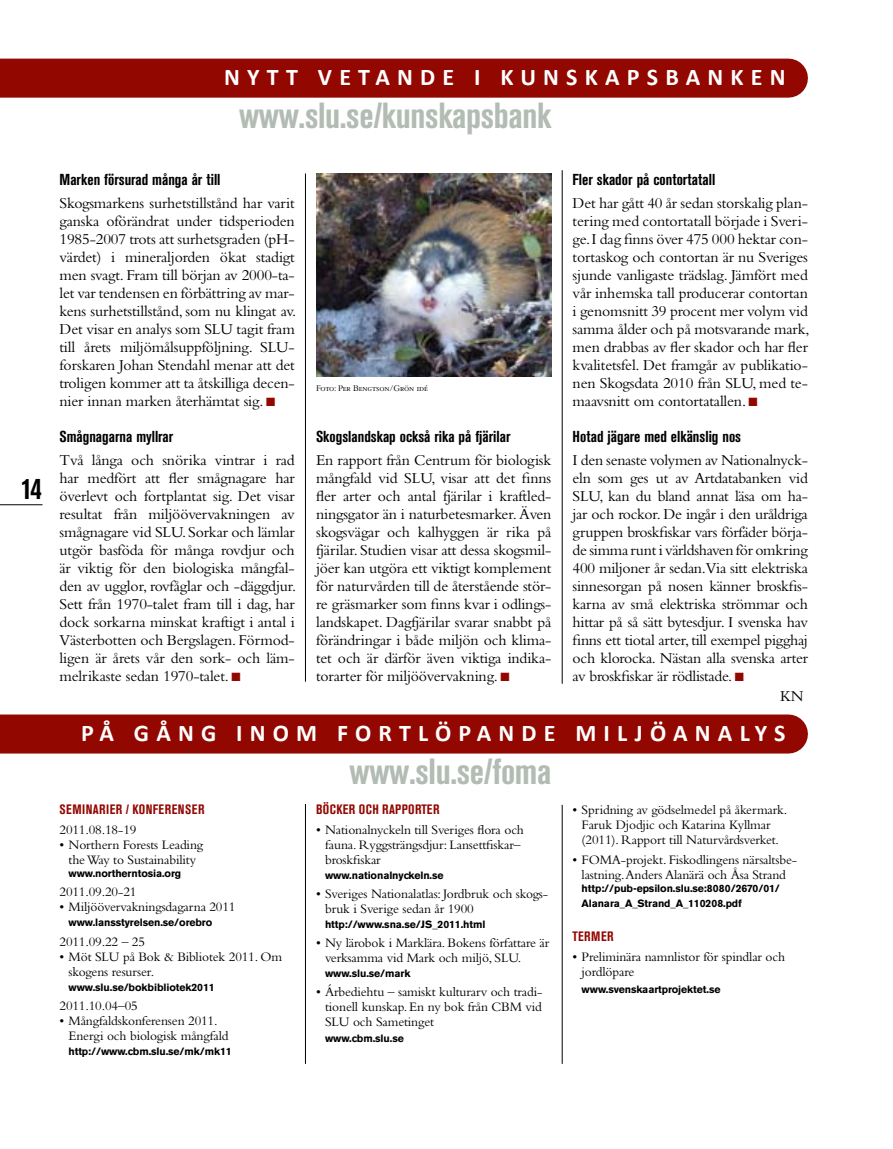
<style>
.page{position:relative;width:893px;height:1149px;background:#fff}
.page>*{position:absolute;margin:0;border:0;box-sizing:border-box;transform-origin:0 0}
.t1{font:700 condensed 36px "Akzidenz Grotesk BE";letter-spacing:-.01em;color:#b2bcb4}
.t2{font:700 condensed 30px "Akzidenz Grotesk BE";color:#000}
.t3{font:700 24px "Calibri";letter-spacing:.3em;color:#fff}
.t4{font:15.75px/18px "Bembo";letter-spacing:-.01em;color:#000;text-align:justify}
.t5{font:700 condensed 15.75px "Akzidenz Grotesk BE";color:#000}
.t6{font:13.5px/15px "Bembo";letter-spacing:-.01em;color:#000}
.t7{font:700 condensed 13.5px "Akzidenz Grotesk BE";letter-spacing:.035em;color:#920700}
.t8{font:700 10.5px/15px "Akzidenz Grotesk BE";letter-spacing:-.01em;color:#000}
.t9{font:9px "Bembo SC";letter-spacing:-.01em;color:#000}
.s1{color:#920700}
</style>
<div class="page">
<hr style="left:0;top:504px;width:43px;height:1px;background:#000">
<div style="left:0;top:59px;width:788px;height:39px;background:#920700"></div>
<hr style="left:305px;top:173px;width:1px;height:508px;background:#000">
<hr style="left:562px;top:170px;width:1px;height:513px;background:#000">
<hr style="left:305px;top:803px;width:1px;height:260px;background:#000">
<hr style="left:562px;top:804px;width:1px;height:259px;background:#000">
<div style="left:0;top:714px;width:788px;height:39px;background:#920700"></div>
<img style="left:316px;top:173px;width:235px;height:203px">
<h2 class="t2" style="left:21px;top:471px;width:22px">14</h2>
<h3 class="t3" style="left:224px;top:62px;width:563px">NYTT VETANDE I KU NSKAPSBANKEN</h3>
<h1 class="t1" style="left:239px;top:95px;width:314px">www.slu.se/kunskapsbank</h1>
<p class="t5" style="left:60px;top:171px;width:163px">Marken försurad många år till</p>
<p class="t4" style="left:60px;top:193px;width:238px">Skogsmarkens surhetstillstånd har varit ganska oförändrat under tidsperioden 1985-2007 trots att surhetsgraden (pH&shy;värdet) i mineraljorden ökat stadigt men svagt. Fram till början av 2000-ta&shy;let var tendensen en förbättring av mar&shy;kens surhetstillstånd, som nu klingat av.<br>Det visar en analys som SLU tagit fram till årets miljömålsuppföljning. SLU&shy;forskaren Johan Stendahl menar att det troligen kommer att ta åtskilliga decen&shy;nier innan marken återhämtat sig. <span class="s1">■</span></p>
<p class="t5" style="left:60px;top:427px;width:115px">Smågnagarna myllrar</p>
<p class="t4" style="left:60px;top:450px;width:238px">Två långa och snörika vintrar i rad har medfört att fler smågnagare har överlevt och fortplantat sig. Det visar resultat från miljöövervakningen av smågnagare vid SLU. Sorkar och lämlar utgör basföda för många rovdjur och är viktig för den biologiska mångfal&shy;den av ugglor, rovfåglar och -däggdjur.<br>Sett från 1970-talet fram till i dag, har dock sorkarna minskat kraftigt i antal i Västerbotten och Bergslagen. Förmod&shy;ligen är årets vår den sork- och läm&shy;melrikaste sedan 1970-talet. <span class="s1">■</span></p>
<p class="t9" style="left:316px;top:383px;width:113px">Foto: Per Bengtson/Grön idé</p>
<p class="t5" style="left:316px;top:427px;width:196px">Skogslandskap också rika på fjärilar</p>
<p class="t4" style="left:316px;top:450px;width:237px">En rapport från Centrum för biologisk mångfald vid SLU, visar att det finns fler arter och antal fjärilar i kraftled&shy;ningsgator än i naturbetesmarker. Även skogsvägar och kalhyggen är rika på fjärilar. Studien visar att dessa skogsmil&shy;jöer kan utgöra ett viktigt komplement för naturvården till de återstående stör&shy;re gräsmarker som finns kvar i odlings&shy;landskapet. Dagfjärilar svarar snabbt på förändringar i både miljön och klima&shy;tet och är därför även viktiga indika&shy;torarter för miljöövervakning. <span class="s1">■</span></p>
<p class="t5" style="left:573px;top:171px;width:144px">Fler skador på contortatall</p>
<p class="t4" style="left:573px;top:193px;width:238px">Det har gått 40 år sedan storskalig plan&shy;tering med contortatall började i Sveri&shy;ge. I dag finns över 475 000 hektar con&shy;tortaskog och contortan är nu Sveriges sjunde vanligaste trädslag. Jämfört med vår inhemska tall producerar contortan i genomsnitt 39 procent mer volym vid samma ålder och på motsvarande mark, men drabbas av fler skador och har fler kvalitetsfel. Det framgår av publikatio&shy;nen Skogsdata 2010 från SLU, med te&shy;maavsnitt om contortatallen. <span class="s1">■</span></p>
<p class="t5" style="left:573px;top:427px;width:170px">Hotad jägare med elkänslig nos</p>
<p class="t4" style="left:573px;top:450px;width:237px">I den senaste volymen av Nationalnyck&shy;eln som ges ut av Artdatabanken vid SLU, kan du bland annat läsa om ha&shy;jar och rockor. De ingår i den uråldriga gruppen broskfiskar vars förfäder börja&shy;de simma runt i världshaven för omkring 400 miljoner år sedan.Via sitt elektriska sinnesorgan på nosen känner broskfis&shy;karna av små elektriska strömmar och hittar på så sätt bytesdjur. I svenska hav finns ett tiotal arter, till exempel pigghaj och klorocka. Nästan alla svenska arter av broskfiskar är rödlistade. <span class="s1">■</span></p>
<p class="t4" style="left:780px;top:687px;width:25px">KN</p>
<h3 class="t3" style="left:81px;top:717px;width:690px">PÅ GÅNG I NOM FOR TLÖPANDE MI LJÖ ANALYS</h3>
<p class="t7" style="left:60px;top:801px;width:20px">seminari</p>
<p class="t7" style="left:110px;top:801px;width:96px">er / KONFERENSER</p>
<p class="t6" style="left:60px;top:821px;width:78px">2011.08.18-19</p>
<p class="t6" style="left:60px;top:836px;width:145px;text-align:center">• Northern Forests Leading the Way to Sustainability</p>
<p class="t8" style="left:69px;top:865px;width:114px">www.northerntosia.org</p>
<p class="t6" style="left:60px;top:884px;width:78px">2011.09.20-21</p>
<p class="t6" style="left:60px;top:899px;width:178px">• Miljöövervakningsdagarna 2011</p>
<p class="t8" style="left:69px;top:915px;width:145px">www.lansstyrelsen.se/orebro</p>
<p class="t6" style="left:60px;top:933px;width:87px">2011.09.22 – 25</p>
<p class="t6" style="left:69px;top:948px;width:215px;text-indent:-9px">• Möt SLU på Bok &amp; Bibliotek 2011. Om skogens resurser.</p>
<p class="t8" style="left:69px;top:979px;width:148px">www.slu.se/bokbibliotek2011</p>
<p class="t6" style="left:60px;top:997px;width:80px">2011.10.04–05</p>
<p class="t6" style="left:69px;top:1012px;width:162px;text-indent:-9px">• Mångfaldskonferensen 2011.<br>Energi och biologisk mångfald</p>
<p class="t8" style="left:69px;top:1043px;width:165px">http://www.cbm.slu.se/mk/mk11</p>
<h1 class="t1" style="left:349px;top:750px;width:203px">www.slu.se/foma</h1>
<p class="t7" style="left:316px;top:801px;width:50px">böcker och</p>
<p class="t7" style="left:382px;top:801px;width:59px">RAPPORTER</p>
<p class="t6" style="left:325px;top:821px;width:200px;text-indent:-9px">• Nationalnyckeln till Sveriges flora och fauna. Ryggsträngsdjur: Lansettfiskar– broskfiskar</p>
<p class="t8" style="left:325px;top:867px;width:120px">www.nationalnyckeln.se</p>
<p class="t6" style="left:325px;top:885px;width:225px;text-indent:-9px">• Sveriges Nationalatlas: Jordbruk och skogs&shy;bruk i Sverige sedan år 1900</p>
<p class="t8" style="left:325px;top:916px;width:162px">http://www.sna.se/JS_2011.html</p>
<p class="t6" style="left:325px;top:934px;width:226px;text-indent:-9px">• Ny lärobok i Marklära. Bokens författare är verksamma vid Mark och miljö, SLU.</p>
<p class="t8" style="left:325px;top:965px;width:87px">www.slu.se/mark</p>
<p class="t6" style="left:325px;top:984px;width:219px;text-align:justify;text-indent:-9px">• Árbediehtu – samiskt kulturarv och tradi&shy;tionell kunskap. En ny bok från CBM vid SLU och Sametinget</p>
<p class="t8" style="left:325px;top:1030px;width:80px">www.cbm.slu.se</p>
<p class="t6" style="left:573px;top:802px;width:216px;text-align:center">• Spridning av gödselmedel på åkermark.<br>Faruk Djodjic och Katarina Kyllmar (2011). Rapport till Naturvårdsverket.</p>
<p class="t6" style="left:573px;top:851px;width:226px;text-align:center">• FOMA-projekt. Fiskodlingens närsaltsbe&shy;lastning. Anders Alanärä och Åsa Strand</p>
<p class="t8" style="left:582px;top:880px;width:200px">http://pub-epsilon.slu.se:8080/2670/01/<br>Alanara_A_Strand_A_110208.pdf</p>
<p class="t7" style="left:573px;top:928px;width:43px">TERMER</p>
<p class="t6" style="left:582px;top:948px;width:205px;text-indent:-9px">• Preliminära namnlistor för spindlar och jordlöpare</p>
<p class="t8" style="left:582px;top:982px;width:140px">www.svenskaartprojektet.se</p>
</div>
